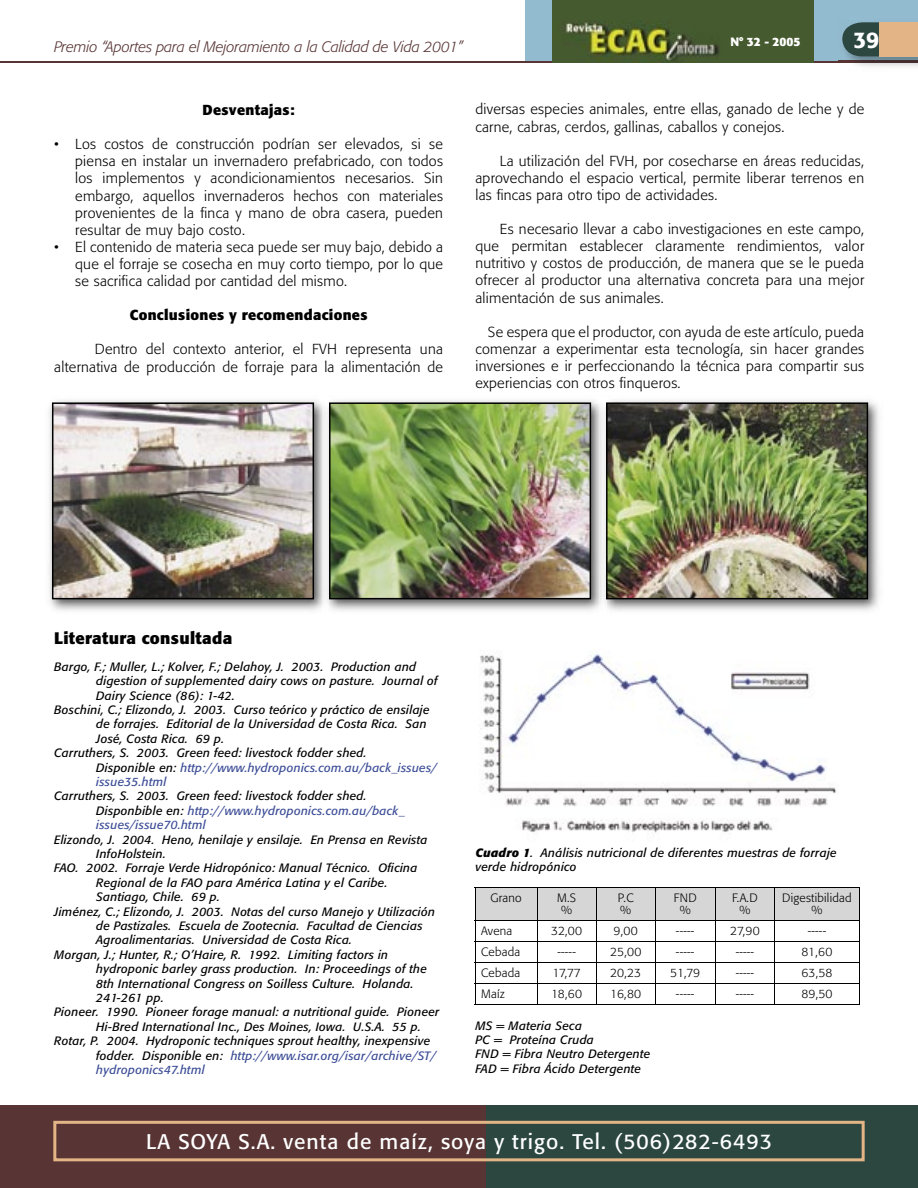
<style>
.page{position:relative;width:918px;height:1188px;background:#fff}
.page>*{position:absolute;margin:0;border:0;box-sizing:border-box;transform-origin:0 0}
.t1{font:500 22.5px "Formata";color:#fff}
.t2{font:21px "Formata";letter-spacing:.05em;color:#fff}
.t3{font:700 16.5px "Formata";letter-spacing:.02em;color:#000}
.t4{font:italic 300 15px "Formata";letter-spacing:-.01em;color:#583434}
.t5{font:300 14.4px/17.1px "Formata";letter-spacing:.02em;color:#000;text-align:justify}
.t6{font:700 14.4px "Formata";letter-spacing:.02em;color:#000}
.t7{font:italic 12px/14.4px "Formata";letter-spacing:.02em;color:#000}
.t8{font:300 12px/12px "Formata";letter-spacing:.02em;color:#000;text-align:center}
.t9{font:italic 12px "Formata";letter-spacing:.02em;color:#3c4d97}
.t10{font:700 12px "Formata";color:#fff}
.s1{color:#000}
.s2{color:#3c4d97}
.s3{font-weight:700}
</style>
<div class="page">
<div style="left:526px;top:0;width:392px;height:62px;background:#92bbcf"></div>
<div style="left:0;top:1106px;width:494px;height:82px;background:#583434"></div>
<div style="left:486px;top:1106px;width:432px;height:82px;background:#2b4740"></div>
<svg style="left:53px;top:1121px;width:812px;height:40px"></svg>
<hr style="left:0;top:61px;width:918px;height:1px;background:#583434">
<img style="left:839px;top:56px;width:79px;height:11px">
<img style="left:839px;top:61px;width:79px;height:1px">
<svg style="left:842px;top:22px;width:38px;height:34px"></svg>
<div style="left:880px;top:22px;width:38px;height:34px;background:#e3b586"></div>
<img style="left:553px;top:0;width:261px;height:62px">
<svg style="left:475px;top:887px;width:385px;height:117px"></svg>
<hr style="left:475px;top:1004px;width:62px;height:1px;background:#000">
<hr style="left:537px;top:1004px;width:59px;height:1px;background:#000">
<hr style="left:596px;top:1004px;width:59px;height:1px;background:#000">
<hr style="left:655px;top:1004px;width:60px;height:1px;background:#000">
<hr style="left:715px;top:1004px;width:60px;height:1px;background:#000">
<hr style="left:775px;top:1004px;width:85px;height:1px;background:#000">
<img style="left:480px;top:654px;width:357px;height:179px">
<img style="left:49px;top:400px;width:274px;height:211px">
<img style="left:52px;top:402px;width:262px;height:197px">
<img style="left:329px;top:400px;width:271px;height:211px">
<img style="left:329px;top:402px;width:262px;height:197px">
<img style="left:606px;top:400px;width:273px;height:211px">
<img style="left:606px;top:402px;width:262px;height:197px">
<p class="t4" style="left:54px;top:38px;width:411px">Premio “Aportes para el Mejoramiento a la Calidad de Vida 2001”</p>
<h1 class="t1" style="left:853px;top:27px;width:27px">39</h1>
<p class="t10" style="left:730px;top:34px;width:72px">N° 32 - 2005</p>
<p class="t6" style="left:203px;top:101px;width:93px">Desventajas:</p>
<p class="t5" style="left:75px;top:136px;width:369px;text-indent:-21px">• Los costos de construcción podrían ser elevados, si se piensa en instalar un invernadero prefabricado, con todos los implementos y acondicionamientos necesarios. Sin embargo, aquellos invernaderos hechos con materiales provenientes de la finca y mano de obra casera, pueden resultar de muy bajo costo.</p>
<p class="t5" style="left:75px;top:238px;width:369px;text-indent:-21px">• El contenido de materia seca puede ser muy bajo, debido a que el forraje se cosecha en muy corto tiempo, por lo que se sacrifica calidad por cantidad del mismo.</p>
<p class="t6" style="left:130px;top:306px;width:239px">Conclusiones y recomendaciones</p>
<p class="t5" style="left:54px;top:341px;width:390px;text-align:right">Dentro del contexto anterior, el FVH representa una alternativa de producción de forraje para la alimentación de</p>
<p class="t5" style="left:475px;top:101px;width:390px">diversas especies animales, entre ellas, ganado de leche y de carne, cabras, cerdos, gallinas, caballos y conejos.</p>
<p class="t5" style="left:475px;top:152px;width:390px;text-indent:24px">La utilización del FVH, por cosecharse en áreas reducidas, aprovechando el espacio vertical, permite liberar terrenos en las fincas para otro tipo de actividades.</p>
<p class="t5" style="left:475px;top:221px;width:390px;text-indent:25px">Es necesario llevar a cabo investigaciones en este campo, que permitan establecer claramente rendimientos, valor nutritivo y costos de producción, de manera que se le pueda ofrecer al productor una alternativa concreta para una mejor alimentación de sus animales.</p>
<p class="t5" style="left:475px;top:323px;width:390px;text-indent:13px">Se espera que el productor, con ayuda de este artículo, pueda comenzar a experimentar esta tecnología, sin hacer grandes inversiones e ir perfeccionando la técnica para compartir sus experiencias con otros finqueros.</p>
<h3 class="t3" style="left:54px;top:628px;width:180px">Literatura consultada</h3>
<p class="t7" style="left:54px;top:659px;width:364px">Bargo, F.; Muller, L.; Kolver, F.; Delahoy, J. 2003. Production and</p>
<p class="t7" style="left:96px;top:674px;width:343px">digestion of supplemented dairy cows on pasture. Journal of</p>
<p class="t7" style="left:96px;top:688px;width:140px">Dairy Science (86): 1-42.</p>
<p class="t7" style="left:54px;top:703px;width:377px">Boschini, C.; Elizondo, J. 2003. Curso teórico y práctico de ensilaje</p>
<p class="t7" style="left:96px;top:717px;width:332px">de forrajes. Editorial de la Universidad de Costa Rica. San</p>
<p class="t7" style="left:96px;top:731px;width:129px">José, Costa Rica. 69 p.</p>
<p class="t7" style="left:54px;top:746px;width:314px">Carruthers, S. 2003. Green feed: livestock fodder shed.</p>
<p class="t9" style="left:96px;top:760px;width:342px"><span class="s1">Disponible en:</span> http://www.hydroponics.com.au/back_issues/</p>
<p class="t9" style="left:96px;top:775px;width:72px">issue35.html</p>
<p class="t7" style="left:96px;top:789px;width:310px;text-indent:-42px">Carruthers, S. 2003. Green feed: livestock fodder shed.<br>Disponbible en: <span class="s2">http://www.hydroponics.com.au/back_ issues/issue70.html</span></p>
<p class="t7" style="left:54px;top:832px;width:375px">Elizondo, J. 2004. Heno, henilaje y ensilaje. En Prensa en Revista</p>
<p class="t7" style="left:96px;top:847px;width:71px">InfoHolstein.</p>
<p class="t7" style="left:54px;top:861px;width:365px">FAO. 2002. Forraje Verde Hidropónico: Manual Técnico. Oficina</p>
<p class="t7" style="left:96px;top:875px;width:293px">Regional de la FAO para América Latina y el Caribe.</p>
<p class="t7" style="left:96px;top:890px;width:125px">Santiago, Chile. 69 p.</p>
<p class="t7" style="left:54px;top:904px;width:382px">Jiménez, C.; Elizondo, J. 2003. Notas del curso Manejo y Utilización</p>
<p class="t7" style="left:96px;top:919px;width:328px">de Pastizales. Escuela de Zootecnia. Facultad de Ciencias</p>
<p class="t7" style="left:96px;top:933px;width:257px">Agroalimentarias. Universidad de Costa Rica.</p>
<p class="t7" style="left:54px;top:947px;width:336px">Morgan, J.; Hunter, R.; O’Haire, R. 1992. Limiting factors in</p>
<p class="t7" style="left:96px;top:962px;width:332px">hydroponic barley grass production. In: Proceedings of the</p>
<p class="t7" style="left:96px;top:976px;width:319px">8th International Congress on Soilless Culture. Holanda.</p>
<p class="t7" style="left:96px;top:991px;width:69px">241-261 pp.</p>
<p class="t7" style="left:54px;top:1005px;width:387px">Pioneer. 1990. Pioneer forage manual: a nutritional guide. Pioneer</p>
<p class="t7" style="left:96px;top:1019px;width:326px">Hi-Bred International Inc., Des Moines, Iowa. U.S.A. 55 p.</p>
<p class="t7" style="left:54px;top:1034px;width:378px">Rotar, P. 2004. Hydroponic techniques sprout healthy, inexpensive</p>
<p class="t9" style="left:96px;top:1048px;width:342px"><span class="s1">fodder. Disponible en:</span> http://www.isar.org/isar/archive/ST/</p>
<p class="t9" style="left:96px;top:1063px;width:110px">hydroponics47.html</p>
<p class="t7" style="left:475px;top:845px;width:363px"><span class="s3">Cuadro 1</span>. Análisis nutricional de diferentes muestras de forraje verde hidropónico</p>
<p class="t8" style="left:490px;top:892px;width:33px">Grano</p>
<p class="t8" style="left:557px;top:892px;width:20px">M.S %</p>
<p class="t8" style="left:618px;top:892px;width:17px;text-align:left">P.C %</p>
<p class="t8" style="left:674px;top:892px;width:24px">FND %</p>
<p class="t8" style="left:732px;top:892px;width:27px">F.A.D %</p>
<p class="t8" style="left:782px;top:892px;width:71px">Digestibilidad %</p>
<p class="t8" style="left:481px;top:925px;width:33px">Avena</p>
<p class="t8" style="left:551px;top:925px;width:33px">32,00</p>
<p class="t8" style="left:614px;top:925px;width:26px">9,00</p>
<p class="t8" style="left:676px;top:925px;width:20px">-----</p>
<p class="t8" style="left:730px;top:925px;width:31px">27,90</p>
<p class="t8" style="left:808px;top:925px;width:20px">-----</p>
<p class="t8" style="left:481px;top:946px;width:41px">Cebada</p>
<p class="t8" style="left:557px;top:946px;width:20px">-----</p>
<p class="t8" style="left:610px;top:946px;width:33px">25,00</p>
<p class="t8" style="left:676px;top:946px;width:20px">-----</p>
<p class="t8" style="left:736px;top:946px;width:20px">-----</p>
<p class="t8" style="left:802px;top:946px;width:32px">81,60</p>
<p class="t8" style="left:481px;top:967px;width:41px">Cebada</p>
<p class="t8" style="left:552px;top:967px;width:30px">17,77</p>
<p class="t8" style="left:610px;top:967px;width:32px">20,23</p>
<p class="t8" style="left:670px;top:967px;width:32px">51,79</p>
<p class="t8" style="left:736px;top:967px;width:20px">-----</p>
<p class="t8" style="left:801px;top:967px;width:33px">63,58</p>
<p class="t8" style="left:481px;top:988px;width:25px">Maíz</p>
<p class="t8" style="left:551px;top:988px;width:32px">18,60</p>
<p class="t8" style="left:610px;top:988px;width:32px">16,80</p>
<p class="t8" style="left:676px;top:988px;width:20px">-----</p>
<p class="t8" style="left:736px;top:988px;width:20px">-----</p>
<p class="t8" style="left:801px;top:988px;width:33px">89,50</p>
<p class="t7" style="left:475px;top:1018px;width:176px">MS = Materia Seca<br>PC = Proteína Cruda<br>FND = Fibra Neutro Detergente<br>FAD = Fibra Ácido Detergente</p>
<h2 class="t2" style="left:146px;top:1129px;width:627px">LA SOYA S.A. venta de maíz, soya y trigo. Tel. (506)282-6493</h2>
</div>
